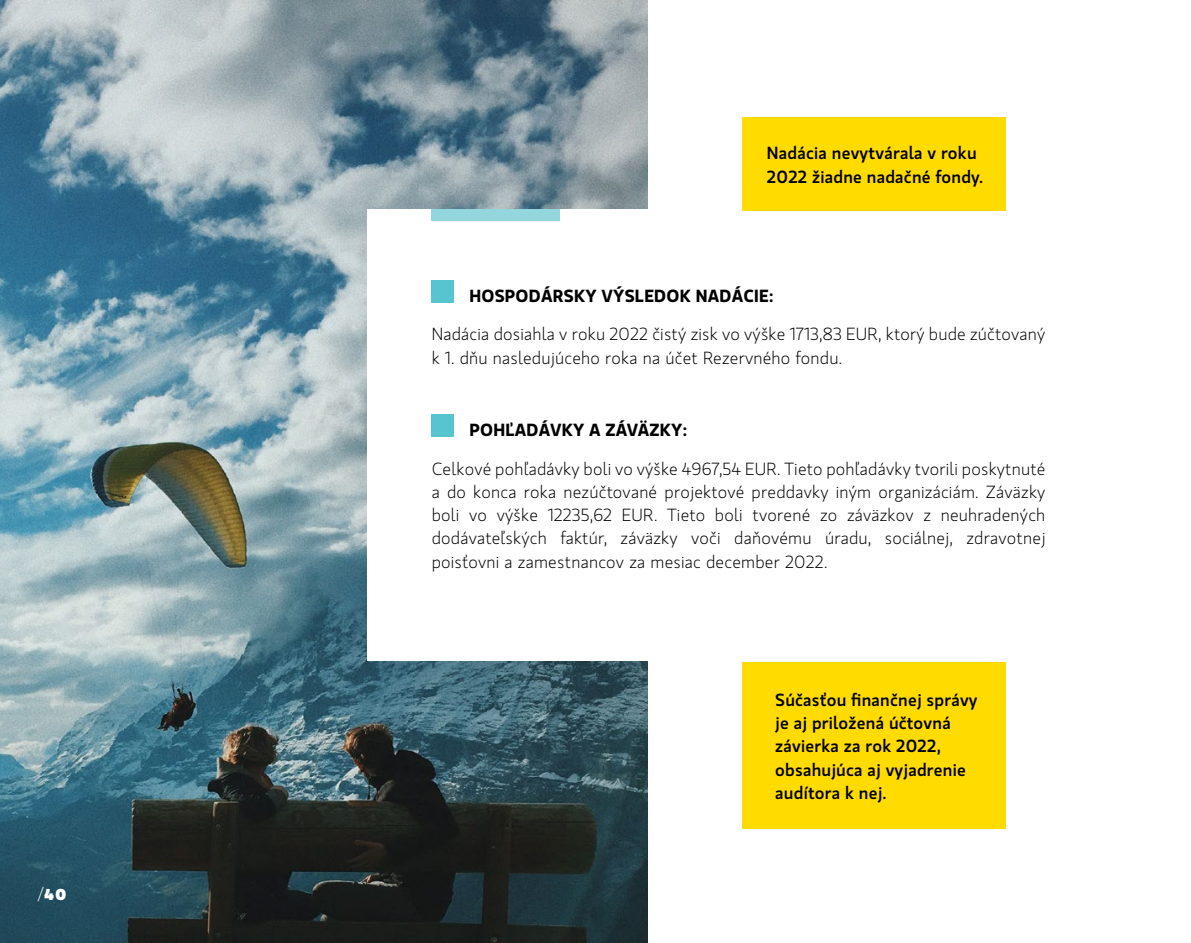
<style>
.page{position:relative;width:1191px;height:943px;background:#fff}
.page>*{position:absolute;margin:0;border:0;box-sizing:border-box;transform-origin:0 0}
.t1{font:300 17.5px/23.4px "Gloriola Std";letter-spacing:.015em;color:#000}
.t2{font:500 17.5px/23.4px "Gloriola Std";letter-spacing:.015em;color:#000}
.t3{font:600 17.5px "Gloriola Std";letter-spacing:.015em;color:#000}
.t4{font:900 15.75px "Gloriola Std Display";color:#fff}
.s1{font-family:"Gloriola Std";font-weight:300}
</style>
<div class="page">
<img style="left:0;top:0;width:647px;height:943px">
<div style="left:367px;top:210px;width:784px;height:451px;background:#fff"></div>
<div style="left:432px;top:280px;width:22px;height:22px;background:#56c5d0"></div>
<div style="left:432px;top:414px;width:22px;height:22px;background:#56c5d0"></div>
<div style="left:432px;top:210px;width:128px;height:11px;background:#93d6de"></div>
<div style="left:742px;top:662px;width:263px;height:166px;background:#ffdb00"></div>
<div style="left:742px;top:117px;width:263px;height:94px;background:#ffdb00"></div>
<p class="t4" style="left:38px;top:883px;width:29px"><span class="s1">/</span>40</p>
<p class="t2" style="left:767px;top:141px;width:218px">Nadácia nevytvárala v roku<br>2022 žiadne nadačné fondy.</p>
<p class="t3" style="left:469px;top:283px;width:305px">HOSPODÁRSKY VÝSLEDOK NADÁCIE:</p>
<p class="t1" style="left:432px;top:322px;width:615px">Nadácia dosiahla v roku 2022 čistý zisk vo výške 1713,83 EUR, ktorý bude zúčtovaný k 1. dňu nasledujúceho roka na účet Rezervného fondu.</p>
<p class="t3" style="left:469px;top:417px;width:219px">POHĽADÁVKY A ZÁVÄZKY:</p>
<p class="t1" style="left:432px;top:456px;width:615px;text-align:justify">Celkové pohľadávky boli vo výške 4967,54 EUR. Tieto pohľadávky tvorili poskytnuté a do konca roka nezúčtované projektové preddavky iným organizáciám. Záväzky boli vo výške 12235,62 EUR. Tieto boli tvorené zo záväzkov z neuhradených dodávateľských faktúr, záväzky voči daňovému úradu, sociálnej, zdravotnej poisťovni a zamestnancov za mesiac december 2022.</p>
<p class="t2" style="left:775px;top:687px;width:204px">Súčasťou finančnej správy je aj priložená účtovná závierka za rok 2022, obsahujúca aj vyjadrenie audítora k nej.</p>
</div>
